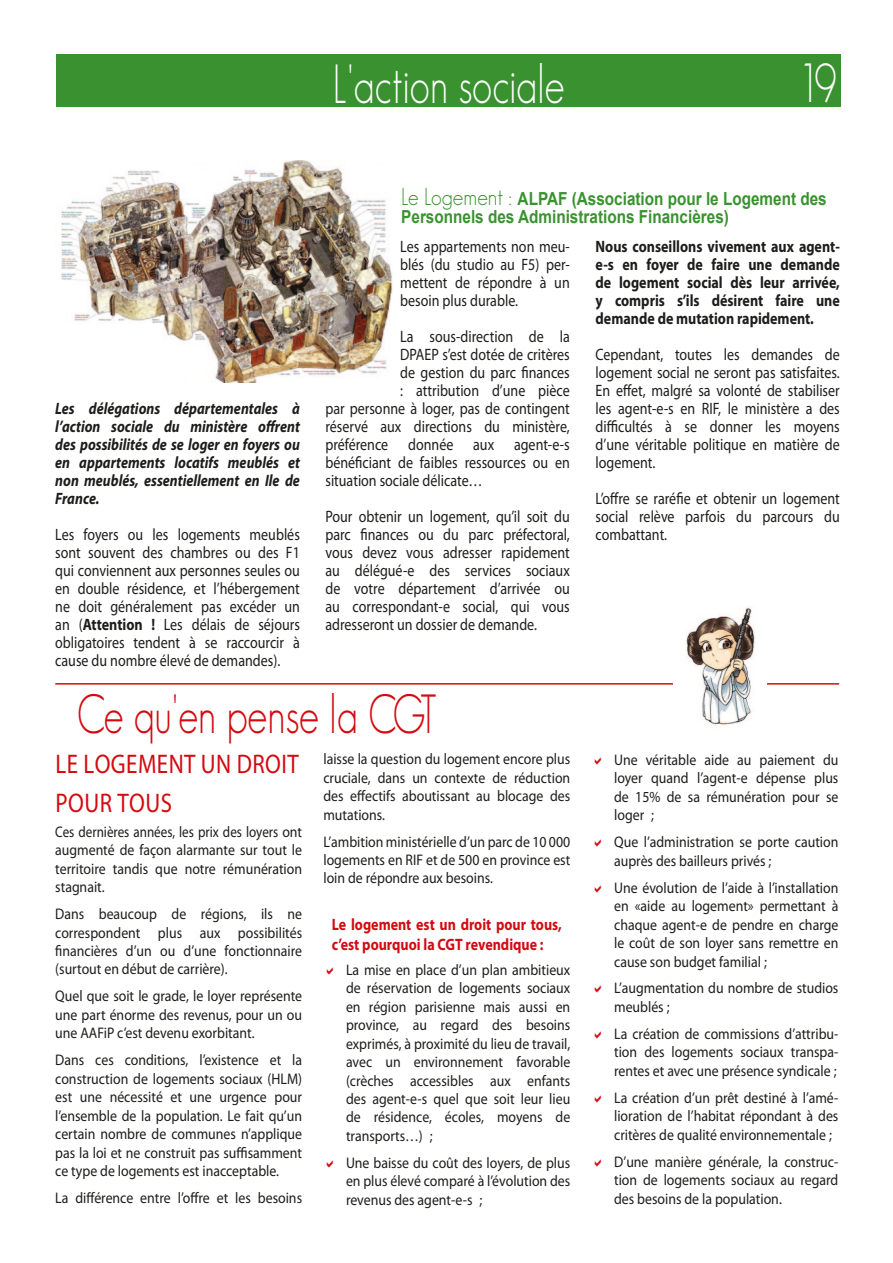
<style>
.page{position:relative;width:893px;height:1263px;background:#fff}
.page>*{position:absolute;margin:0;border:0;box-sizing:border-box;transform-origin:0 0}
.times{font:300 54px "Geosans";color:#d20b11;scale:.75 1}
.times-2{font:300 54px "Geosans";color:#fff;scale:.75 1}
.Normal_e{font:27px/39px "Myriad Pro";letter-spacing:.02em;color:#d20b11;scale:.85 1}
.times-3{font:700 18px/18px "Arial";color:#39922f;scale:.85 1}
.Normal_e-2{font:16.5px/18px "Myriad Pro";color:#1d1d1b;text-align:justify;scale:.85 1}
.Normal_e-3{font:italic 700 16.5px/18px "Myriad Pro";color:#1d1d1b;text-align:justify;scale:.85 1}
.Normal_e-4{font:700 16.5px/18px "Myriad Pro";color:#1d1d1b;text-align:justify;scale:.85 1}
.Normal_e-5{font:700 16.5px/19.8px "Myriad Pro";color:#d20b11;scale:.85 1}
.Normal_e-6{font:15.3px/18.5px "Myriad Pro";color:#1d1d1b;text-align:justify;scale:.9 1}
.Normal_e-7{font:15.3px/18.5px "Myriad Pro";color:#1d1d1b;text-align:justify;scale:.85 1}
.s1{font-weight:700}
.s2{font-family:"Geosans";font-weight:300;font-size:24px}
</style>
<div class="page">
<hr style="left:55px;top:683px;width:784px;height:2px;background:#d20b11">
<div style="left:56px;top:54px;width:785px;height:53px;background:#39922f"></div>
<img style="left:673px;top:607px;width:94px;height:118px">
<img style="left:61px;top:161px;width:332px;height:221px">
<p class="times-2" style="left:333px;top:54px;width:311px">L'action sociale</p>
<p class="times-2" style="left:798px;top:53px;width:53px">19</p>
<p class="Normal_e-3" style="left:55px;top:399px;width:289px">Les délégations départementales à l’action sociale du ministère offrent des possibilités de se loger en foyers ou en appartements locatifs meublés et non meublés, essentiellement en Ile de France.</p>
<p class="Normal_e-2" style="left:55px;top:525px;width:289px">Les foyers ou les logements meublés sont souvent des chambres ou des F1 qui conviennent aux personnes seules ou en double résidence, et l’hébergement ne doit généralement pas excéder un an (<span class="s1">Attention !</span> Les délais de séjours obligatoires tendent à se raccourcir à cause du nombre élevé de demandes).</p>
<p class="times-3" style="left:401px;top:190px;width:502px"><span class="s2">Le Logement :</span> ALPAF (Association pour le Logement des<br>Personnels des Administrations Financières)</p>
<p class="Normal_e-2" style="left:400px;top:237px;width:201px">Les appartements non meu&shy;blés (du studio au F5) per&shy;mettent de répondre à un besoin plus durable.</p>
<p class="Normal_e-2" style="left:400px;top:327px;width:201px">La sous-direction de la</p>
<p class="Normal_e-2" style="left:400px;top:345px;width:201px">DPAEP s’est dotée de critères</p>
<p class="Normal_e-2" style="left:400px;top:363px;width:201px">de gestion du parc finances</p>
<p class="Normal_e-2" style="left:400px;top:381px;width:201px">: attribution d’une pièce</p>
<p class="Normal_e-2" style="left:325px;top:399px;width:289px">par personne à loger, pas de contingent</p>
<p class="Normal_e-2" style="left:325px;top:417px;width:289px">réservé aux directions du ministère,</p>
<p class="Normal_e-2" style="left:325px;top:435px;width:289px">préférence donnée aux agent-e-s</p>
<p class="Normal_e-2" style="left:325px;top:453px;width:289px">bénéficiant de faibles ressources ou en</p>
<p class="Normal_e-2" style="left:325px;top:471px;width:186px">situation sociale délicate…</p>
<p class="Normal_e-2" style="left:325px;top:507px;width:289px">Pour obtenir un logement, qu’il soit du parc finances ou du parc préfectoral, vous devez vous adresser rapidement au délégué-e des services sociaux de votre département d’arrivée ou au correspondant-e social, qui vous adresseront un dossier de demande.</p>
<p class="Normal_e-4" style="left:596px;top:237px;width:289px">Nous conseillons vivement aux agent&shy;e-s en foyer de faire une demande de logement social dès leur arrivée, y compris s’ils désirent faire une demande de mutation rapidement.</p>
<p class="Normal_e-2" style="left:596px;top:345px;width:289px">Cependant, toutes les demandes de logement social ne seront pas satisfaites.<br>En effet, malgré sa volonté de stabiliser les agent-e-s en RIF, le ministère a des difficultés à se donner les moyens d’une véritable politique en matière de logement.</p>
<p class="Normal_e-2" style="left:596px;top:489px;width:289px">L’offre se raréfie et obtenir un logement social relève parfois du parcours du combattant.</p>
<p class="times" style="left:77px;top:684px;width:483px">Ce qu'en pense la CGT</p>
<p class="Normal_e" style="left:56px;top:744px;width:288px">LE LOGEMENT UN DROIT<br>POUR TOUS</p>
<p class="Normal_e-7" style="left:55px;top:822px;width:292px">Ces dernières années, les prix des loyers ont augmenté de façon alarmante sur tout le territoire tandis que notre rémunération stagnait.</p>
<p class="Normal_e-6" style="left:55px;top:904px;width:276px">Dans beaucoup de régions, ils ne correspondent plus aux possibilités financières d’un ou d’une fonctionnaire (surtout en début de carrière).</p>
<p class="Normal_e-6" style="left:55px;top:987px;width:276px">Quel que soit le grade, le loyer représente une part énorme des revenus, pour un ou une AAFiP c’est devenu exorbitant.</p>
<p class="Normal_e-6" style="left:55px;top:1051px;width:276px">Dans ces conditions, l’existence et la construction de logements sociaux (HLM) est une nécessité et une urgence pour l’ensemble de la population. Le fait qu’un certain nombre de communes n’applique pas la loi et ne construit pas suffisamment ce type de logements est inacceptable.</p>
<p class="Normal_e-6" style="left:55px;top:1188px;width:276px">La différence entre l’offre et les besoins</p>
<p class="Normal_e-6" style="left:323px;top:750px;width:276px">laisse la question du logement encore plus cruciale, dans un contexte de réduction des effectifs aboutissant au blocage des mutations.</p>
<p class="Normal_e-6" style="left:323px;top:832px;width:276px">L’ambition ministérielle d’un parc de 10 000 logements en RIF et de 500 en province est loin de répondre aux besoins.</p>
<p class="Normal_e-5" style="left:332px;top:914px;width:272px">Le logement est un droit pour tous, c’est pourquoi la CGT revendique :</p>
<p class="Normal_e-6" style="left:346px;top:960px;width:251px">La mise en place d’un plan ambitieux de réservation de logements sociaux en région parisienne mais aussi en province, au regard des besoins exprimés, à proximité du lieu de travail, avec un environnement favorable (crèches accessibles aux enfants des agent-e-s quel que soit leur lieu de résidence, écoles, moyens de transports…) ;</p>
<p class="Normal_e-6" style="left:346px;top:1153px;width:251px">Une baisse du coût des loyers, de plus en plus élevé comparé à l’évolution des revenus des agent-e-s ;</p>
<p class="Normal_e-6" style="left:614px;top:750px;width:251px">Une véritable aide au paiement du loyer quand l’agent-e dépense plus de 15% de sa rémunération pour se loger ;</p>
<p class="Normal_e-6" style="left:614px;top:833px;width:251px">Que l’administration se porte caution auprès des bailleurs privés ;</p>
<p class="Normal_e-6" style="left:614px;top:878px;width:251px">Une évolution de l’aide à l’installation en «aide au logement» permettant à chaque agent-e de pendre en charge le coût de son loyer sans remettre en cause son budget familial ;</p>
<p class="Normal_e-6" style="left:614px;top:979px;width:251px">L’augmentation du nombre de studios meublés ;</p>
<p class="Normal_e-6" style="left:614px;top:1024px;width:251px">La création de commissions d’attribu&shy;tion des logements sociaux transpa&shy;rentes et avec une présence syndicale ;</p>
<p class="Normal_e-6" style="left:614px;top:1088px;width:251px">La création d’un prêt destiné à l’amé&shy;lioration de l’habitat répondant à des critères de qualité environnementale ;</p>
<p class="Normal_e-6" style="left:614px;top:1152px;width:251px">D’une manière générale, la construc&shy;tion de logements sociaux au regard des besoins de la population.</p>
</div>
